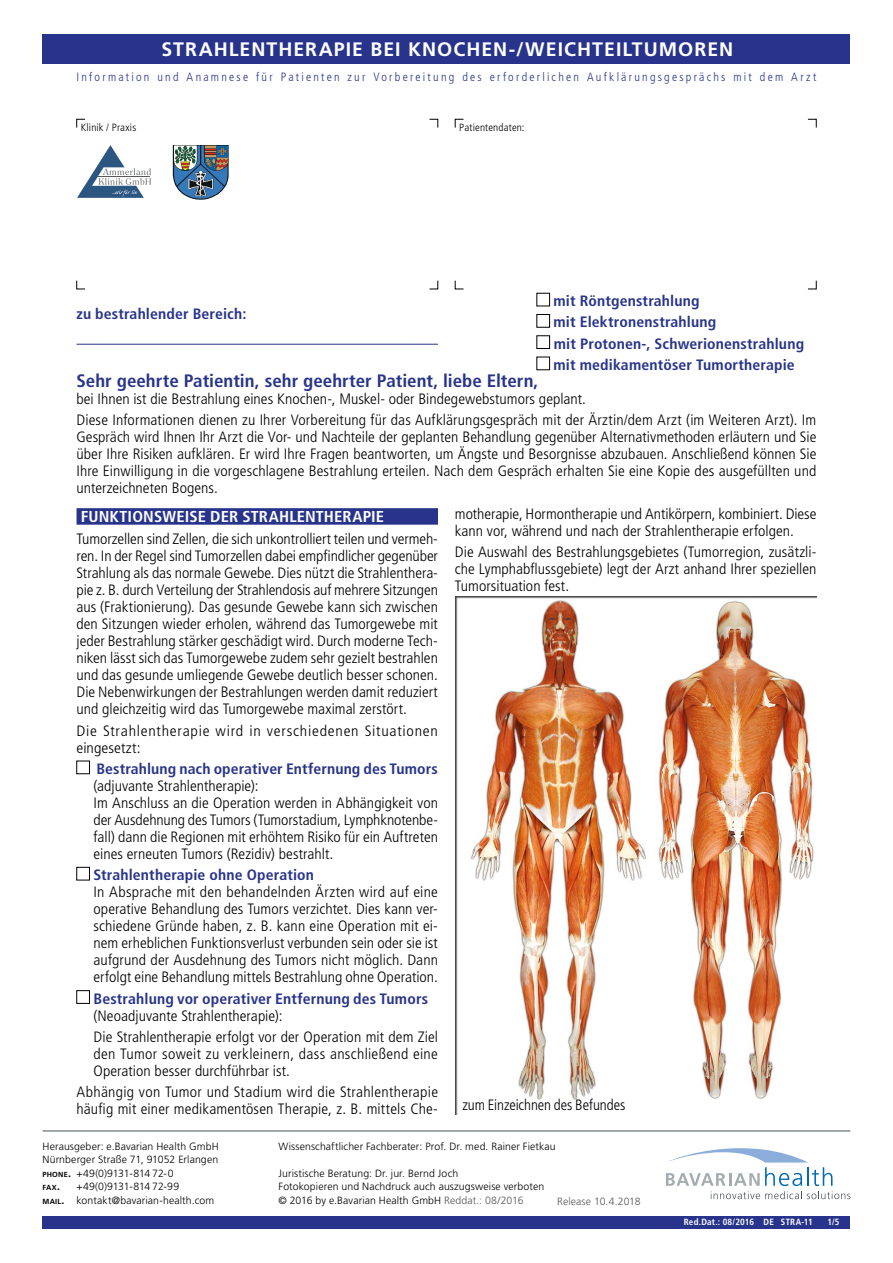
<style>
.page{position:relative;width:893px;height:1263px;background:#fff}
.page>*{position:absolute;margin:0;border:0;box-sizing:border-box;transform-origin:0 0}
.t1{font:700 19.5px "Frutiger LT Pro";letter-spacing:.05em;color:#fff}
.t2{font:700 condensed 18px "Frutiger LT Pro";color:#28348b;scale:1.05 1}
.t3{font:700 condensed 15.75px "Frutiger LT Pro";letter-spacing:.005em;color:#fff;scale:1.05 1}
.t4{font:300 condensed 15px/17px "Frutiger LT Pro";letter-spacing:.005em;color:#000;scale:1.05 1}
.t5{font:700 condensed 15px/21.3px "Frutiger LT Pro";letter-spacing:.01em;color:#28348b;scale:1.05 1}
.t6{font:300 condensed 15px/17px "Frutiger LT Pro";letter-spacing:.045em;color:#000;scale:1.07 1}
.t7{font:300 condensed 15px "Frutiger LT Pro";letter-spacing:.005em;color:#000}
.t8{font:300 condensed 12px "Frutiger LT Pro";letter-spacing:.185em;color:#28348b}
.t9{font:300 10.5px/13.5px "Frutiger LT Pro";letter-spacing:.01em;color:#000;text-align:justify}
.t10{font:300 condensed 10.5px "Frutiger LT Pro";letter-spacing:.015em;color:#000;scale:1.05 1}
.t11{font:300 10.5px "Frutiger LT Pro";letter-spacing:.01em;color:#575756}
.t12{font:700 condensed 9px "Frutiger LT Pro";letter-spacing:.025em;color:#fff}
.t13{font:700 7.35px "Frutiger LT Pro";color:#000}
.s1{font-weight:700;font-size:7.35px}
.s2{font-weight:700}
.s3{font-size:10.5px}
.s4{color:#575756}
</style>
<div class="page">
<div style="left:43px;top:1216px;width:807px;height:13px;background:#28348b"></div>
<div style="left:43px;top:34px;width:807px;height:30px;background:#28348b"></div>
<hr style="left:43px;top:1131px;width:807px;height:1px;background:#485156">
<svg style="left:666px;top:1148px;width:184px;height:51px"></svg>
<svg style="left:76px;top:280px;width:9px;height:9px"></svg>
<svg style="left:429px;top:280px;width:9px;height:9px"></svg>
<svg style="left:455px;top:280px;width:9px;height:9px"></svg>
<svg style="left:808px;top:280px;width:9px;height:9px"></svg>
<svg style="left:76px;top:119px;width:9px;height:9px"></svg>
<svg style="left:429px;top:119px;width:9px;height:9px"></svg>
<svg style="left:455px;top:119px;width:9px;height:9px"></svg>
<svg style="left:808px;top:119px;width:9px;height:9px"></svg>
<div style="left:77px;top:508px;width:361px;height:17px;background:#28348b"></div>
<div style="left:77px;top:761px;width:13px;height:13px;border:1px solid #000"></div>
<div style="left:77px;top:867px;width:13px;height:13px;border:1px solid #000"></div>
<div style="left:77px;top:990px;width:13px;height:13px;border:1px solid #000"></div>
<div style="left:441px;top:584px;width:387px;height:531px;background:#000;opacity:.75"></div>
<hr style="left:77px;top:344px;width:361px;height:1px;background:#28348b">
<div style="left:537px;top:293px;width:13px;height:13px;border:1px solid #000"></div>
<div style="left:537px;top:314px;width:13px;height:13px;border:1px solid #000"></div>
<div style="left:537px;top:336px;width:13px;height:13px;border:1px solid #000"></div>
<div style="left:537px;top:357px;width:13px;height:13px;border:1px solid #000"></div>
<img style="left:78px;top:146px;width:151px;height:54px">
<h1 class="t1" style="left:161px;top:38px;width:573px">STRAHLENTHERAPIE BEI KNOCHEN-/WEICHTEILTUMOREN</h1>
<p class="t8" style="left:77px;top:70px;width:741px">Information und Anamnese für Patienten zur Vorbereitung des erforderlichen Aufklärungsgesprächs mit dem Arzt</p>
<p class="t10" style="left:81px;top:122px;width:54px">Klinik / Praxis</p>
<p class="t10" style="left:459px;top:122px;width:64px">Patientendaten:</p>
<p class="t5" style="left:554px;top:290px;width:240px">mit Röntgenstrahlung<br>mit Elektronenstrahlung<br>mit Protonen-, Schwerionenstrahlung mit medikamentöser Tumortherapie</p>
<p class="t5" style="left:77px;top:303px;width:163px">zu bestrahlender Bereich:</p>
<p class="t2" style="left:77px;top:370px;width:441px">Sehr geehrte Patientin, sehr geehrter Patient, liebe Eltern,</p>
<p class="t4" style="left:77px;top:388px;width:706px;line-height:21.3px">bei Ihnen ist die Bestrahlung eines Knochen-, Muskel- oder Bindegewebstumors geplant.<br>Diese Informationen dienen zu Ihrer Vorbereitung für das Aufklärungsgespräch mit der Ärztin/dem Arzt (im Weiteren Arzt). Im</p>
<p class="t4" style="left:77px;top:429px;width:706px;text-align:justify">Gespräch wird Ihnen Ihr Arzt die Vor- und Nachteile der geplanten Behandlung gegenüber Alternativmethoden erläutern und Sie über Ihre Risiken aufklären. Er wird Ihre Fragen beantworten, um Ängste und Besorgnisse abzubauen. Anschließend können Sie Ihre Einwilligung in die vorgeschlagene Bestrahlung erteilen. Nach dem Gespräch erhalten Sie eine Kopie des ausgefüllten und unterzeichneten Bogens.</p>
<p class="t3" style="left:81px;top:507px;width:290px">FUNKTIONSWEISE DER STRAHLENTHERAPIE</p>
<p class="t4" style="left:77px;top:531px;width:346px;text-align:justify">Tumorzellen sind Zellen, die sich unkontrolliert teilen und vermeh&shy;ren. In der Regel sind Tumorzellen dabei empfindlicher gegenüber Strahlung als das normale Gewebe. Dies nützt die Strahlenthera&shy;pie z. B. durch Verteilung der Strahlendosis auf mehrere Sitzungen aus (Fraktionierung). Das gesunde Gewebe kann sich zwischen den Sitzungen wieder erholen, während das Tumorgewebe mit jeder Bestrahlung stärker geschädigt wird. Durch moderne Tech&shy;niken lässt sich das Tumorgewebe zudem sehr gezielt bestrahlen und das gesunde umliegende Gewebe deutlich besser schonen.<br>Die Nebenwirkungen der Bestrahlungen werden damit reduziert und gleichzeitig wird das Tumorgewebe maximal zerstört.</p>
<p class="t6" style="left:77px;top:722px;width:339px">Die Strahlentherapie wird in verschiedenen Situationen eingesetzt:</p>
<p class="t5" style="left:97px;top:758px;width:327px">Bestrahlung nach operativer Entfernung des Tumors</p>
<p class="t4" style="left:94px;top:777px;width:330px">(adjuvante Strahlentherapie):<br>Im Anschluss an die Operation werden in Abhängigkeit von der Ausdehnung des Tumors (Tumorstadium, Lymphknotenbe&shy;fall) dann die Regionen mit erhöhtem Risiko für ein Auftreten eines erneuten Tumors (Rezidiv) bestrahlt.</p>
<p class="t5" style="left:94px;top:864px;width:211px">Strahlentherapie ohne Operation</p>
<p class="t4" style="left:94px;top:884px;width:330px;text-align:justify">In Absprache mit den behandelnden Ärzten wird auf eine operative Behandlung des Tumors verzichtet. Dies kann ver&shy;schiedene Gründe haben, z. B. kann eine Operation mit ei&shy;nem erheblichen Funktionsverlust verbunden sein oder sie ist aufgrund der Ausdehnung des Tumors nicht möglich. Dann erfolgt eine Behandlung mittels Bestrahlung ohne Operation.</p>
<p class="t5" style="left:94px;top:988px;width:320px">Bestrahlung vor operativer Entfernung des Tumors</p>
<p class="t4" style="left:94px;top:1005px;width:330px;line-height:21.3px">(Neoadjuvante Strahlentherapie):<br>Die Strahlentherapie erfolgt vor der Operation mit dem Ziel</p>
<p class="t4" style="left:94px;top:1045px;width:329px">den Tumor soweit zu verkleinern, dass anschließend eine<br>Operation besser durchführbar ist.</p>
<p class="t4" style="left:77px;top:1084px;width:346px">Abhängig von Tumor und Stadium wird die Strahlentherapie häufig mit einer medikamentösen Therapie, z. B. mittels Che-</p>
<p class="t4" style="left:455px;top:505px;width:346px">motherapie, Hormontherapie und Antikörpern, kombiniert. Diese kann vor, während und nach der Strahlentherapie erfolgen.</p>
<p class="t4" style="left:455px;top:544px;width:346px;text-align:justify">Die Auswahl des Bestrahlungsgebietes (Tumorregion, zusätzli&shy;che Lymphabflussgebiete) legt der Arzt anhand Ihrer speziellen Tumorsituation fest.</p>
<p class="t7" style="left:462px;top:1096px;width:165px">zum Einzeichnen des Befundes</p>
<p class="t9" style="left:43px;top:1139px;width:178px">Herausgeber: e.Bavarian Health GmbH Nürnberger Straße 71, 91052 Erlangen <span class="s1">PHONE</span><span class="s2">.</span> +49(0)9131-814 72-0</p>
<p class="t13" style="left:43px;top:1183px;width:19px">FAX<span class="s3">.</span></p>
<p class="t9" style="left:43px;top:1180px;width:173px;text-align:center">+49(0)9131-814 72-99<br><span class="s1">MAIL</span><span class="s2">.</span> kontakt@bavarian-health.com</p>
<p class="t9" style="left:279px;top:1139px;width:279px">Wissenschaftlicher Fachberater: Prof. Dr. med. Rainer Fietkau</p>
<p class="t9" style="left:279px;top:1166px;width:267px;text-align:left">Juristische Beratung: Dr. jur. Bernd Joch<br>Fotokopieren und Nachdruck auch auszugsweise verboten © 2016 by e.Bavarian Health GmbH <span class="s4">Reddat.: 08/2016</span></p>
<p class="t11" style="left:557px;top:1195px;width:85px">Release 10.4.2018</p>
<p class="t12" style="left:684px;top:1216px;width:131px">Red.Dat.: 08/2016 DE STRA-11</p>
<p class="t12" style="left:827px;top:1216px;width:14px">1/5</p>
</div>
